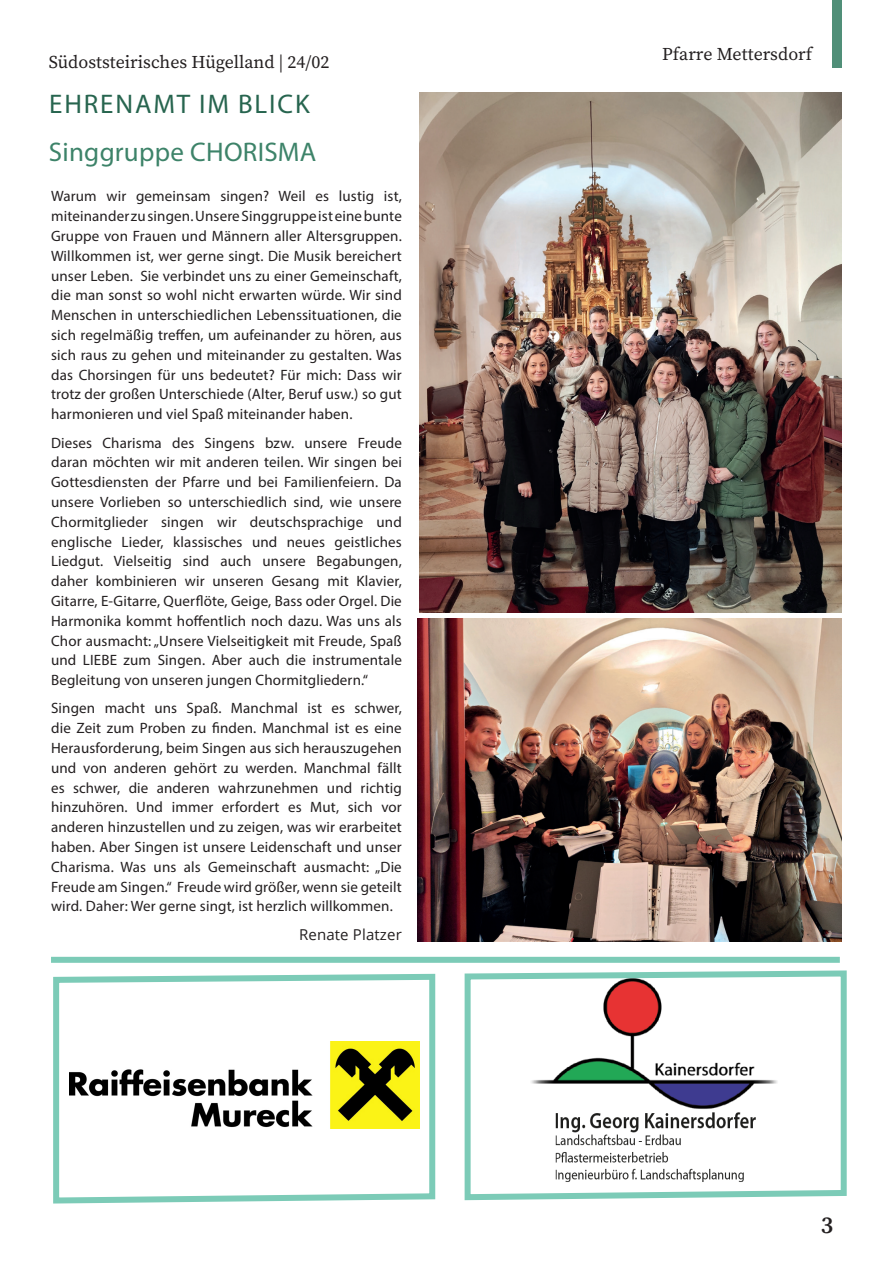
<style>
.page{position:relative;width:893px;height:1263px;background:#fff}
.page>*{position:absolute;margin:0;border:0;box-sizing:border-box;transform-origin:0 0}
.Unterüberschrift{font:27px "Myriad Pro";letter-spacing:.01em;color:#3d8369}
.Überschrift{font:27px "Myriad Pro";letter-spacing:.07em;color:#27654f}
.t1{font:24px "Source Serif Variable";color:#231f20}
.t2{font:18px "Source Serif Variable";color:#231f20}
.Seitentext{font:15px/19.8px "Myriad Pro";letter-spacing:.01em;color:#231f20;text-align:justify}
.Seitentext-2{font:15px "Open Sans";letter-spacing:.01em;color:#231f20}
</style>
<div class="page">
<div style="left:833px;top:0;width:9px;height:68px;background:#508f78"></div>
<div style="left:51px;top:957px;width:789px;height:6px;background:#7ccbb7"></div>
<svg style="left:53px;top:973px;width:383px;height:231px"></svg>
<svg style="left:464px;top:970px;width:383px;height:231px"></svg>
<img style="left:550px;top:1110px;width:211px;height:78px">
<img style="left:420px;top:92px;width:422px;height:521px">
<img style="left:418px;top:619px;width:424px;height:323px">
<p class="t2" style="left:49px;top:50px;width:282px">Südoststeirisches Hügelland | 24/02</p>
<p class="Überschrift" style="left:49px;top:87px;width:262px">EHRENAMT IM BLICK</p>
<p class="Unterüberschrift" style="left:49px;top:135px;width:269px">Singgruppe CHORISMA</p>
<p class="Seitentext" style="left:51px;top:186px;width:352px">Warum wir gemeinsam singen? Weil es lustig ist, miteinander zu singen. Unsere Singgruppe ist eine bunte Gruppe von Frauen und Männern aller Altersgruppen.<br>Willkommen ist, wer gerne singt. Die Musik bereichert unser Leben. Sie verbindet uns zu einer Gemeinschaft, die man sonst so wohl nicht erwarten würde. Wir sind Menschen in unterschiedlichen Lebenssituationen, die sich regelmäßig treffen, um aufeinander zu hören, aus sich raus zu gehen und miteinander zu gestalten. Was das Chorsingen für uns bedeutet? Für mich: Dass wir trotz der großen Unterschiede (Alter, Beruf usw.) so gut harmonieren und viel Spaß miteinander haben.</p>
<p class="Seitentext" style="left:51px;top:432px;width:352px">Dieses Charisma des Singens bzw. unsere Freude daran möchten wir mit anderen teilen. Wir singen bei Gottesdiensten der Pfarre und bei Familienfeiern. Da unsere Vorlieben so unterschiedlich sind, wie unsere Chormitglieder singen wir deutschsprachige und englische Lieder, klassisches und neues geistliches Liedgut. Vielseitig sind auch unsere Begabungen, daher kombinieren wir unseren Gesang mit Klavier, Gitarre, E-Gitarre, Querflöte, Geige, Bass oder Orgel. Die Harmonika kommt hoffentlich noch dazu. Was uns als Chor ausmacht: „Unsere Vielseitigkeit mit Freude, Spaß und LIEBE zum Singen. Aber auch die instrumentale Begleitung von unseren jungen Chormitgliedern.“</p>
<p class="Seitentext" style="left:51px;top:698px;width:352px">Singen macht uns Spaß. Manchmal ist es schwer, die Zeit zum Proben zu finden. Manchmal ist es eine Herausforderung, beim Singen aus sich herauszugehen und von anderen gehört zu werden. Manchmal fällt es schwer, die anderen wahrzunehmen und richtig hinzuhören. Und immer erfordert es Mut, sich vor anderen hinzustellen und zu zeigen, was wir erarbeitet haben. Aber Singen ist unsere Leidenschaft und unser Charisma. Was uns als Gemeinschaft ausmacht: „Die Freude am Singen.“ Freude wird größer, wenn sie geteilt wird. Daher: Wer gerne singt, ist herzlich willkommen.</p>
<p class="Seitentext-2" style="left:299px;top:924px;width:104px">Renate Platzer</p>
<p class="t2" style="left:662px;top:42px;width:151px">Pfarre Mettersdorf</p>
<h2 class="t1" style="left:821px;top:1209px;width:14px">3</h2>
</div>
